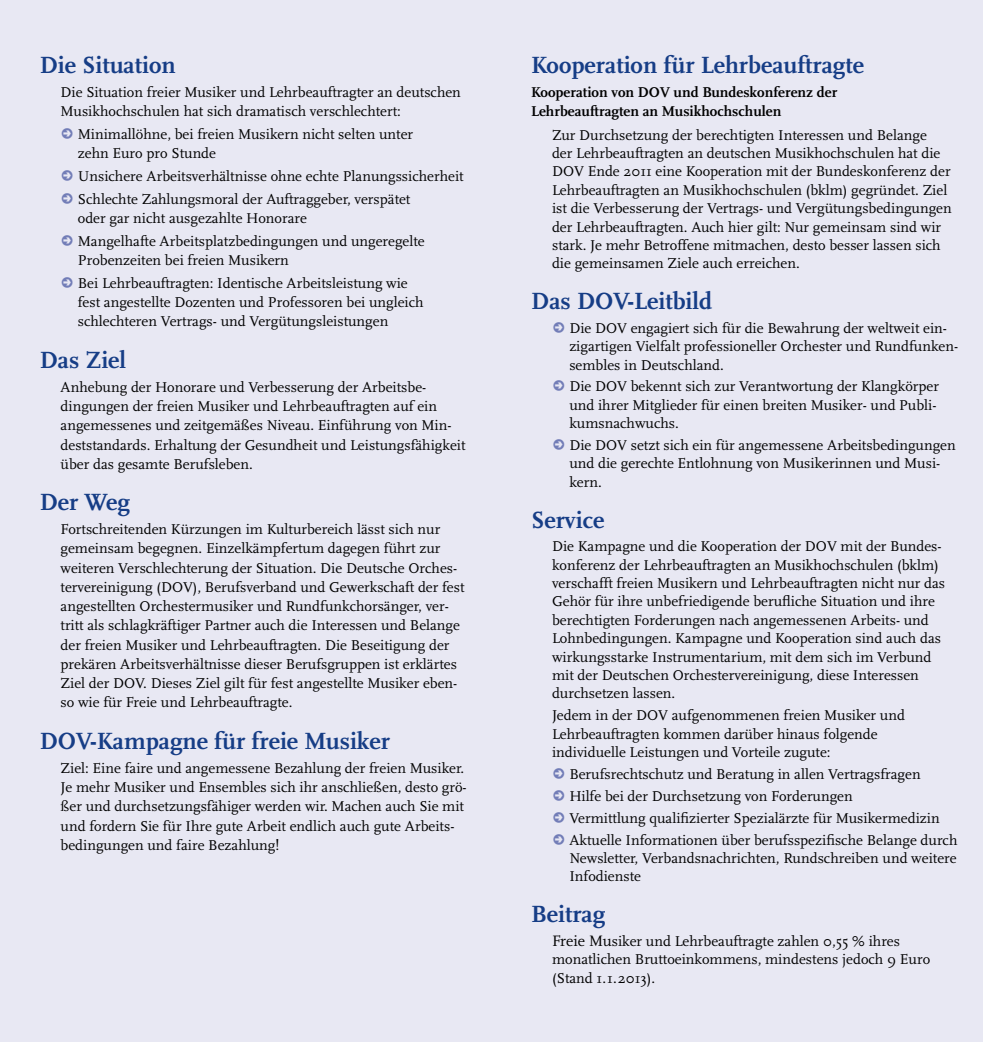
<style>
.page{position:relative;width:983px;height:1042px;background:#fff}
.page>*{position:absolute;margin:0;border:0;box-sizing:border-box;transform-origin:0 0}
.dov_headline{font:700 24.5px "Scala";color:#163d86}
.dov_text_mit_einzug{font:14.88px/18.4px "Scala";color:#000}
.dov_text_mit_einzug-2{font:700 14.88px/19.2px "Scala";color:#000}
.s1{color:#727db7}
.s2{font-size:15.75px}
</style>
<div class="page">
<div style="left:0;top:0;width:982px;height:1042px;background:#e8e8f3"></div>
<p class="dov_headline" style="left:40px;top:51px;width:137px">Die Situation</p>
<p class="dov_text_mit_einzug" style="left:61px;top:83px;width:402px;line-height:19.2px">Die Situation freier Musiker und Lehrbeauftragter an deutschen<br>Musikhochschulen hat sich dramatisch verschlechtert:</p>
<p class="dov_text_mit_einzug" style="left:78px;top:125px;width:337px;line-height:19.2px;text-indent:-17px"><span class="s1">➲</span> Minimallöhne, bei freien Musikern nicht selten unter zehn Euro pro Stunde</p>
<p class="dov_text_mit_einzug" style="left:61px;top:167px;width:404px"><span class="s1">➲</span> Unsichere Arbeitsverhältnisse ohne echte Planungssicherheit</p>
<p class="dov_text_mit_einzug" style="left:78px;top:190px;width:334px;line-height:19.2px;text-indent:-17px"><span class="s1">➲</span> Schlechte Zahlungsmoral der Auftraggeber, verspätet oder gar nicht ausgezahlte Honorare</p>
<p class="dov_text_mit_einzug" style="left:78px;top:232px;width:348px;line-height:19.2px;text-indent:-17px"><span class="s1">➲</span> Mangelhafte Arbeitsplatzbedingungen und ungeregelte<br>Probenzeiten bei freien Musikern</p>
<p class="dov_text_mit_einzug" style="left:78px;top:274px;width:347px;line-height:19.2px;text-indent:-17px"><span class="s1">➲</span> Bei Lehrbeauftragten: Identische Arbeitsleistung wie fest angestellte Dozenten und Professoren bei ungleich schlechteren Vertrags- und Vergütungsleistungen</p>
<p class="dov_headline" style="left:40px;top:346px;width:88px">Das Ziel</p>
<p class="dov_text_mit_einzug" style="left:61px;top:377px;width:406px;line-height:19.2px">Anhebung der Honorare und Verbesserung der Arbeitsbe&shy;dingungen der freien Musiker und Lehrbeauftragten auf ein angemessenes und zeitgemäßes Niveau. Einführung von Min&shy;deststandards. Erhaltung der Gesundheit und Leistungsfähigkeit über das gesamte Berufsleben.</p>
<p class="dov_headline" style="left:40px;top:488px;width:92px">Der Weg</p>
<p class="dov_text_mit_einzug" style="left:61px;top:520px;width:405px;line-height:19.2px">Fortschreitenden Kürzungen im Kulturbereich lässt sich nur gemeinsam begegnen. Einzelkämpfertum dagegen führt zur weiteren Verschlechterung der Situation. Die Deutsche Orches&shy;tervereinigung (DOV), Berufsverband und Gewerkschaft der fest angestellten Orchestermusiker und Rundfunkchorsänger, ver&shy;tritt als schlagkräftiger Partner auch die Interessen und Belange der freien Musiker und Lehrbeauftragten. Die Beseitigung der prekären Arbeitsverhältnisse dieser Berufsgruppen ist erklärtes Ziel der DOV. Dieses Ziel gilt für fest angestellte Musiker eben&shy;so wie für Freie und Lehrbeauftragte.</p>
<p class="dov_headline" style="left:40px;top:727px;width:352px">DOV-Kampagne für freie Musiker</p>
<p class="dov_text_mit_einzug" style="left:61px;top:758px;width:407px;line-height:19.2px">Ziel: Eine faire und angemessene Bezahlung der freien Musiker.<br>Je mehr Musiker und Ensembles sich ihr anschließen, desto grö&shy;ßer und durchsetzungsfähiger werden wir. Machen auch Sie mit und fordern Sie für Ihre gute Arbeit endlich auch gute Arbeits&shy;bedingungen und faire Bezahlung!</p>
<p class="dov_headline" style="left:531px;top:51px;width:334px">Kooperation für Lehrbeauftragte</p>
<p class="dov_text_mit_einzug-2" style="left:531px;top:83px;width:307px">Kooperation von DOV und Bundeskonferenz der<br>Lehrbeauftragten an Musikhochschulen</p>
<p class="dov_text_mit_einzug" style="left:552px;top:126px;width:401px">Zur Durchsetzung der berechtigten Interessen und Belange<br>der Lehrbeauftragten an deutschen Musikhochschulen hat die DOV Ende 2011 eine Kooperation mit der Bundeskonferenz der Lehrbeauftragten an Musikhochschulen (bklm) gegründet. Ziel ist die Verbesserung der Vertrags- und Vergütungsbedingungen der Lehrbeauftragten. Auch hier gilt: Nur gemeinsam sind wir stark. Je mehr Betroffene mitmachen, desto besser lassen sich die gemeinsamen Ziele auch erreichen.</p>
<p class="dov_headline" style="left:531px;top:288px;width:182px">Das DOV-Leitbild</p>
<p class="dov_text_mit_einzug" style="left:569px;top:319px;width:390px;text-indent:-17px"><span class="s1">➲</span> Die DOV engagiert sich für die Bewahrung der weltweit ein&shy;zigartigen Vielfalt professioneller Orchester und Rundfunken&shy;sembles in Deutschland.</p>
<p class="dov_text_mit_einzug" style="left:569px;top:378px;width:371px;text-indent:-17px"><span class="s1">➲</span> Die DOV bekennt sich zur Verantwortung der Klangkörper und ihrer Mitglieder für einen breiten Musiker- und Publi&shy;kumsnachwuchs.</p>
<p class="dov_text_mit_einzug" style="left:569px;top:436px;width:388px;text-indent:-17px"><span class="s1">➲</span> Die DOV setzt sich ein für angemessene Arbeitsbedingungen und die gerechte Entlohnung von Musikerinnen und Musi&shy;kern.</p>
<p class="dov_headline" style="left:531px;top:506px;width:75px">Service</p>
<p class="dov_text_mit_einzug" style="left:552px;top:537px;width:394px">Die Kampagne und die Kooperation der DOV mit der Bundes&shy;konferenz der Lehrbeauftragten an Musikhochschulen (bklm) verschafft freien Musikern und Lehrbeauftragten nicht nur das Gehör für ihre unbefriedigende berufliche Situation und ihre berechtigten Forderungen nach angemessenen Arbeits- und Lohnbedingungen. Kampagne und Kooperation sind auch das wirkungsstarke Instrumentarium, mit dem sich im Verbund mit der Deutschen Orchestervereinigung, diese Interessen durchsetzen lassen.</p>
<p class="dov_text_mit_einzug" style="left:552px;top:706px;width:354px">Jedem in der DOV aufgenommenen freien Musiker und<br>Lehrbeauftragten kommen darüber hinaus folgende individuelle Leistungen und Vorteile zugute:</p>
<p class="dov_text_mit_einzug" style="left:552px;top:765px;width:370px"><span class="s1">➲</span> Berufsrechtschutz und Beratung in allen Vertragsfragen</p>
<p class="dov_text_mit_einzug" style="left:552px;top:787px;width:302px"><span class="s1">➲</span> Hilfe bei der Durchsetzung von Forderungen</p>
<p class="dov_text_mit_einzug" style="left:552px;top:809px;width:389px"><span class="s1">➲</span> Vermittlung qualifizierter Spezialärzte für Musikermedizin</p>
<p class="dov_text_mit_einzug" style="left:569px;top:831px;width:389px;text-align:justify;text-indent:-17px"><span class="s1">➲</span> Aktuelle Informationen über berufsspezifische Belange durch Newsletter, Verbandsnachrichten, Rundschreiben und weitere Infodienste</p>
<p class="dov_headline" style="left:531px;top:900px;width:75px">Beitrag</p>
<p class="dov_text_mit_einzug" style="left:552px;top:932px;width:379px"><span class="s2">Freie Mu</span>siker und Lehrbeauftragte zahlen 0,55 % ihres monatlichen Bruttoeinkommens, mindestens jedoch 9 Euro (Stand 1.1.2013).</p>
</div>
